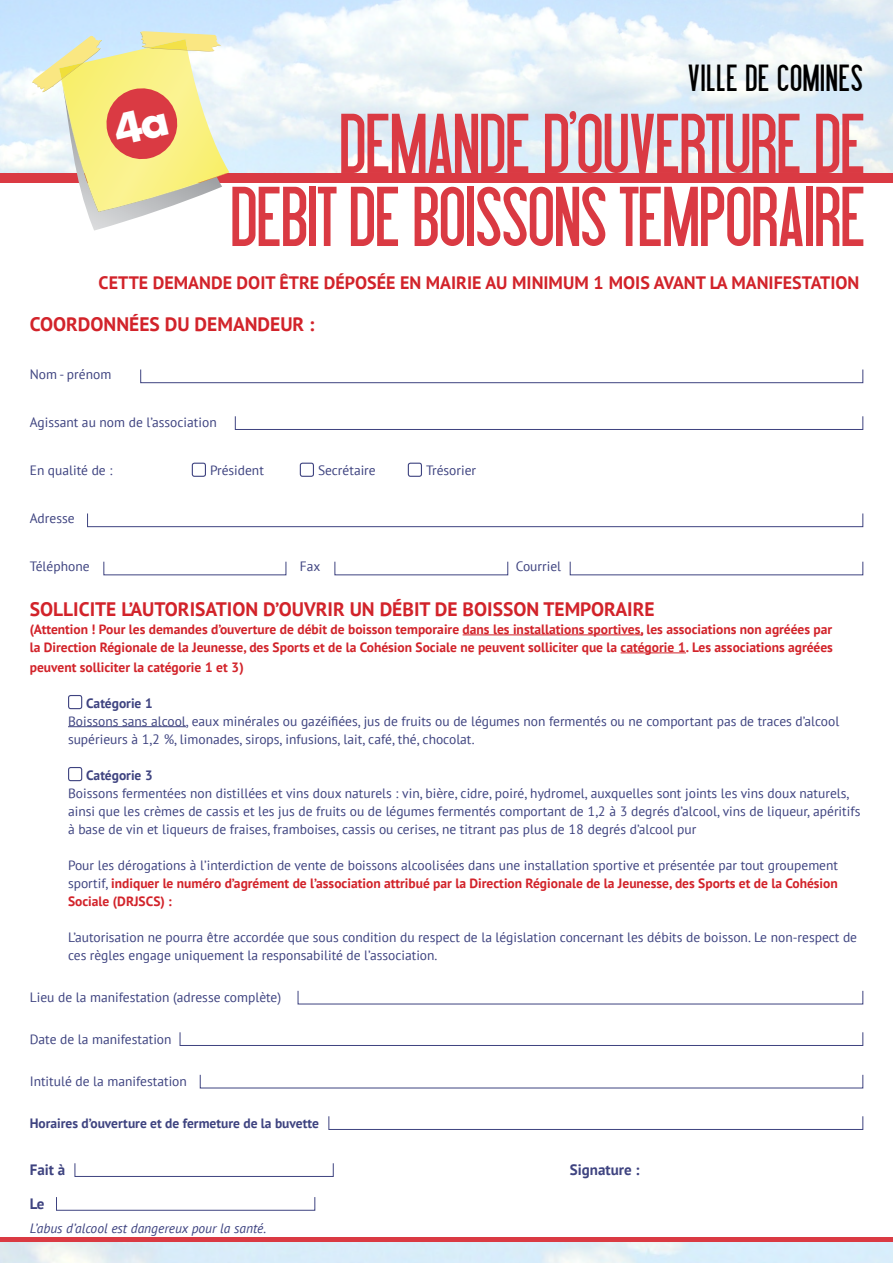
<style>
.page{position:relative;width:893px;height:1263px;background:#fff}
.page>*{position:absolute;margin:0;border:0;box-sizing:border-box;transform-origin:0 0}
.t1{font:82.5px/73.1px "Libel Suit";letter-spacing:-.03em;color:#da3a43;text-align:right}
.t2{font:36.75px "Libel Suit";color:#000}
.t3{font:700 19.5px "PT Sans";color:#d2232a}
.t4{font:700 18px "PT Sans";color:#d2232a}
.t5{font:700 15px "PT Sans";color:#3e4380}
.t6{font:13.5px/18px "PT Sans";color:#3e4380}
.t7{font:700 13.5px/18px "PT Sans";color:#d2232a}
.t8{font:700 13.5px "PT Sans";color:#3e4380}
.t9{font:italic 13.5px "PT Sans";color:#3e4380}
.s1{font-weight:700;color:#d2232a}
</style>
<div class="page">
<hr style="left:463px;top:634px;width:180px;height:1px;background:#d2232a">
<hr style="left:621px;top:652px;width:65px;height:1px;background:#d2232a">
<hr style="left:68px;top:726px;width:118px;height:1px;background:#3e4380">
<div style="left:192px;top:463px;width:14px;height:14px;border:1px solid #3e4380;border-radius:2px"></div>
<div style="left:300px;top:463px;width:14px;height:14px;border:1px solid #3e4380;border-radius:2px"></div>
<div style="left:408px;top:463px;width:14px;height:14px;border:1px solid #3e4380;border-radius:2px"></div>
<div style="left:68px;top:695px;width:14px;height:14px;border:1px solid #3e4380;border-radius:2px"></div>
<div style="left:68px;top:767px;width:14px;height:14px;border:1px solid #3e4380;border-radius:2px"></div>
<div style="left:0;top:173px;width:893px;height:10px;background:#da3a43"></div>
<div style="left:75px;top:1163px;width:259px;height:14px;border:1px solid #3e4380"></div>
<div style="left:0;top:1237px;width:893px;height:5px;background:#da3a43"></div>
<div style="left:140px;top:369px;width:723px;height:14px;border:1px solid #3e4380"></div>
<div style="left:180px;top:1032px;width:683px;height:14px;border:1px solid #3e4380"></div>
<div style="left:328px;top:1116px;width:535px;height:14px;border:1px solid #3e4380"></div>
<div style="left:87px;top:513px;width:776px;height:14px;border:1px solid #3e4380"></div>
<div style="left:235px;top:416px;width:628px;height:14px;border:1px solid #3e4380"></div>
<svg style="left:31px;top:31px;width:198px;height:200px"></svg>
<h2 class="t2" style="left:688px;top:60px;width:177px">VILLE DE COMINES</h2>
<h1 class="t1" style="left:230px;top:116px;width:638px">DEMANDE D’OUVERTURE DE<br>DEBIT DE BOISSONS TEMPORAIRE</h1>
<h3 class="t4" style="left:99px;top:271px;width:762px">CETTE DEMANDE DOIT ÊTRE DÉPOSÉE EN MAIRIE AU MINIMUM 1 MOIS AVANT LA MANIFESTATION</h3>
<h3 class="t3" style="left:30px;top:311px;width:287px">COORDONNÉES DU DEMANDEUR :</h3>
<p class="t6" style="left:30px;top:365px;width:83px">Nom - prénom</p>
<p class="t6" style="left:30px;top:413px;width:188px">Agissant au nom de l’association</p>
<p class="t6" style="left:30px;top:461px;width:84px">En qualité de :</p>
<p class="t6" style="left:210px;top:461px;width:55px">Président</p>
<p class="t6" style="left:318px;top:461px;width:59px">Secrétaire</p>
<p class="t6" style="left:426px;top:461px;width:52px">Trésorier</p>
<p class="t6" style="left:30px;top:509px;width:46px">Adresse</p>
<p class="t6" style="left:30px;top:557px;width:61px">Téléphone</p>
<p class="t6" style="left:300px;top:557px;width:22px">Fax</p>
<p class="t6" style="left:516px;top:557px;width:47px">Courriel</p>
<h3 class="t3" style="left:30px;top:596px;width:626px">SOLLICITE L’AUTORISATION D’OUVRIR UN DÉBIT DE BOISSON TEMPORAIRE</h3>
<p class="t7" style="left:30px;top:620px;width:805px">(Attention ! Pour les demandes d’ouverture de débit de boisson temporaire dans les installations sportives, les associations non agréées par la Direction Régionale de la Jeunesse, des Sports et de la Cohésion Sociale ne peuvent solliciter que la catégorie 1. Les associations agréées</p>
<p class="t7" style="left:30px;top:658px;width:216px">peuvent solliciter la catégorie 1 et 3)</p>
<p class="t8" style="left:86px;top:694px;width:68px">Catégorie 1</p>
<p class="t6" style="left:68px;top:712px;width:773px">Boissons sans alcool, eaux minérales ou gazéifiées, jus de fruits ou de légumes non fermentés ou ne comportant pas de traces d’alcool supérieurs à 1,2 %, limonades, sirops, infusions, lait, café, thé, chocolat.</p>
<p class="t8" style="left:86px;top:766px;width:68px">Catégorie 3</p>
<p class="t6" style="left:68px;top:784px;width:794px">Boissons fermentées non distillées et vins doux naturels : vin, bière, cidre, poiré, hydromel, auxquelles sont joints les vins doux naturels, ainsi que les crèmes de cassis et les jus de fruits ou de légumes fermentés comportant de 1,2 à 3 degrés d’alcool, vins de liqueur, apéritifs à base de vin et liqueurs de fraises, framboises, cassis ou cerises, ne titrant pas plus de 18 degrés d’alcool pur</p>
<p class="t6" style="left:68px;top:856px;width:772px;text-align:justify">Pour les dérogations à l’interdiction de vente de boissons alcoolisées dans une installation sportive et présentée par tout groupement sportif, <span class="s1">indiquer le numéro d’agrément de l’association attribué par la Direction Régionale de la Jeunesse, des Sports et de la Cohésion Sociale (DRJSCS) :</span></p>
<p class="t6" style="left:68px;top:928px;width:791px">L’autorisation ne pourra être accordée que sous condition du respect de la législation concernant les débits de boisson. Le non-respect de ces règles engage uniquement la responsabilité de l’association.</p>
<p class="t6" style="left:30px;top:988px;width:253px">Lieu de la manifestation (adresse complète)</p>
<p class="t6" style="left:30px;top:1030px;width:143px">Date de la manifestation</p>
<p class="t6" style="left:30px;top:1072px;width:159px">Intitulé de la manifestation</p>
<p class="t8" style="left:30px;top:1114px;width:291px">Horaires d’ouverture et de fermeture de la buvette</p>
<p class="t5" style="left:30px;top:1159px;width:37px">Fait à</p>
<p class="t5" style="left:570px;top:1159px;width:72px">Signature :</p>
<p class="t5" style="left:30px;top:1194px;width:16px">Le</p>
<p class="t9" style="left:30px;top:1220px;width:238px">L’abus d’alcool est dangereux pour la santé.</p>
</div>
